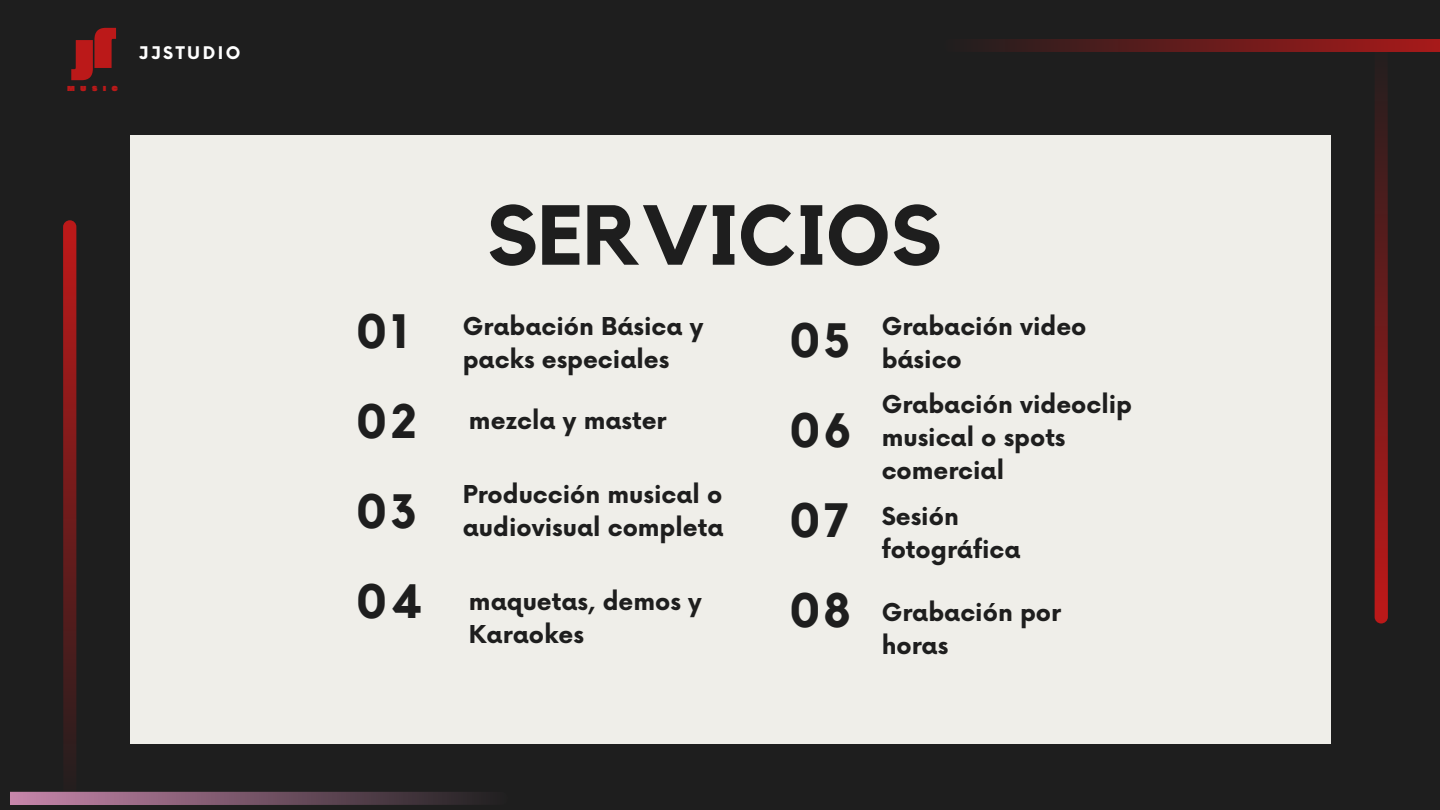
<style>
.page{position:relative;width:1440px;height:810px;background:#1e1e1e}
.page>*{position:absolute;margin:0;border:0;box-sizing:border-box;transform-origin:0 0}
.t1{font:700 84px "Kollektif";color:#1e1e1e}
.t2{font:60.4px "Extenda 80 Peta";color:#bb1919}
.t3{font:700 48px/90px "Kollektif";letter-spacing:.075em;color:#1e1e1e}
.t4{font:700 24px/33px "Now";color:#1e1e1e}
.t5{font:700 17px "Now";letter-spacing:.15em;color:#fff}
.t6{font:7.6px "Extenda 100 Yotta";color:#bb1919}
</style>
<div class="page">
<div style="left:130px;top:135px;width:1201px;height:609px;background:#efeee9"></div>
<svg style="left:63px;top:220px;width:13px;height:585px;background:#701b1b"></svg>
<svg style="left:10px;top:792px;width:471px;height:13px;background:#775568"></svg>
<svg style="left:1375px;top:39px;width:13px;height:585px;background:#6f1b1b"></svg>
<svg style="left:978px;top:39px;width:462px;height:13px;background:#681b1b"></svg>
<p class="t2" style="left:117px;top:75px;width:24px;rotate:-180deg">J</p>
<p class="t2" style="left:71px;top:33px;width:24px">J</p>
<p class="t6" style="left:81px;top:85px;width:39px">USIC</p>
<p class="t6" style="left:68px;top:85px;width:9px">M</p>
<p class="t5" style="left:139px;top:44px;width:103px">JJSTUDIO</p>
<p class="t1" style="left:486px;top:197px;width:457px">SERVICIOS</p>
<p class="t3" style="left:356px;top:288px;width:68px">01<br>02<br>03<br>04</p>
<p class="t3" style="left:790px;top:297px;width:63px">05<br>06</p>
<p class="t4" style="left:463px;top:311px;width:242px">Grabación Básica y packs especiales</p>
<p class="t4" style="left:469px;top:405px;width:199px">mezcla y master</p>
<p class="t4" style="left:463px;top:479px;width:262px">Producción musical o audiovisual completa</p>
<p class="t3" style="left:790px;top:477px;width:61px">07</p>
<p class="t4" style="left:469px;top:587px;width:234px">maquetas, demos y<br>Karaokes</p>
<p class="t3" style="left:790px;top:567px;width:63px">08</p>
<p class="t4" style="left:882px;top:311px;width:206px">Grabación video básico</p>
<p class="t4" style="left:882px;top:389px;width:252px">Grabación videoclip musical o spots comercial</p>
<p class="t4" style="left:882px;top:501px;width:140px">Sesión fotográfica</p>
<p class="t4" style="left:882px;top:597px;width:181px">Grabación por horas</p>
</div>
